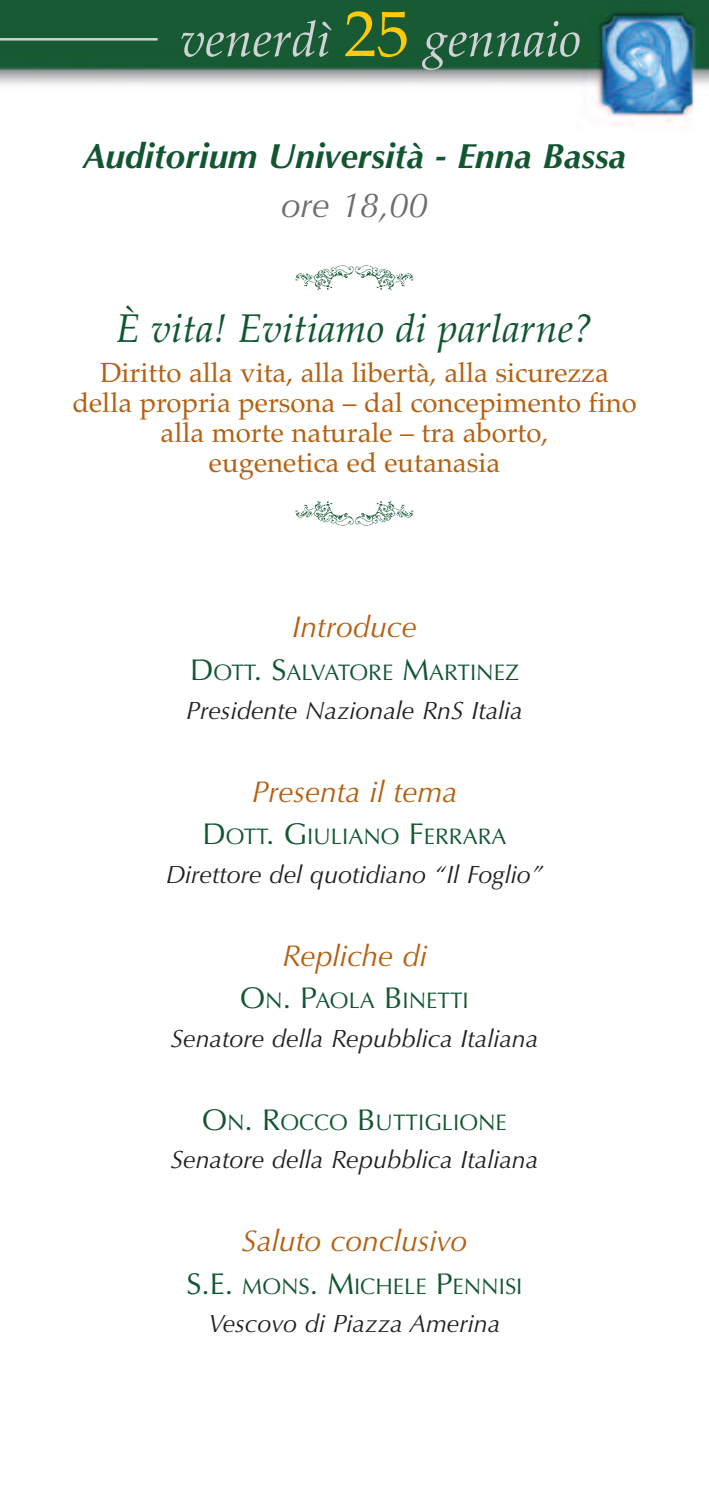
<style>
.page{position:relative;width:709px;height:1489px;background:#fff}
.page>*{position:absolute;margin:0;border:0;box-sizing:border-box;transform-origin:0 0}
.t1{font:italic 50px "Palatino";color:#d1d2d4}
.t2{font:italic 40px "Palatino";color:#125631}
.t3{font:italic 700 35px "Optima";color:#125631}
.t4{font:italic 35px "Optima";color:#6c6d70}
.t5{font:italic 30px "Optima";color:#b56011}
.t6{font:27.5px/30px "Palatino";color:#b56011;text-align:center}
.t7{font:italic 25px "Optima";color:#231f20}
.t8{font:22.5px "Optima";color:#125631}
.s1{font-style:normal;font-size:65px;color:#feca0a}
.s2{font-size:30px}
</style>
<div class="page">
<img style="left:0;top:0;width:709px;height:526px">
<img style="left:294px;top:500px;width:120px;height:25px">
<img style="left:294px;top:265px;width:120px;height:25px">
<hr style="left:0;top:38px;width:158px;height:3px;background:#d1d2d4">
<h1 class="t1" style="left:180px;top:10px;width:402px">venerdì <span class="s1">25</span> gennaio</h1>
<h3 class="t3" style="left:83px;top:135px;width:544px">Auditorium Università - Enna Bassa</h3>
<h3 class="t4" style="left:281px;top:185px;width:148px">ore 18,00</h3>
<h2 class="t2" style="left:116px;top:305px;width:479px">È vita! Evitiamo di parlarne?</h2>
<p class="t6" style="left:72px;top:357px;width:566px">Diritto alla vita, alla libertà, alla sicurezza della propria persona – dal concepimento fino alla morte naturale – tra aborto,<br>eugenetica ed eutanasia</p>
<p class="t5" style="left:292px;top:609px;width:126px">Introduce</p>
<p class="t8" style="left:190px;top:659px;width:330px"><span class="s2">D</span>OTT<span class="s2">. S</span>ALVATORE <span class="s2">M</span>ARTINEZ</p>
<p class="t7" style="left:186px;top:695px;width:338px">Presidente Nazionale RnS Italia</p>
<p class="t5" style="left:252px;top:774px;width:207px">Presenta il tema</p>
<p class="t8" style="left:202px;top:823px;width:305px"><span class="s2">D</span>OTT<span class="s2">. G</span>IULIANO <span class="s2">F</span>ERRARA</p>
<p class="t7" style="left:166px;top:859px;width:379px">Direttore del quotidiano “Il Foglio”</p>
<p class="t5" style="left:282px;top:938px;width:146px">Repliche di</p>
<p class="t8" style="left:240px;top:987px;width:230px"><span class="s2">O</span>N<span class="s2">. P</span>AOLA <span class="s2">B</span>INETTI</p>
<p class="t7" style="left:171px;top:1023px;width:369px">Senatore della Repubblica Italiana</p>
<p class="t8" style="left:202px;top:1109px;width:306px"><span class="s2">O</span>N<span class="s2">. R</span>OCCO <span class="s2">B</span>UTTIGLIONE</p>
<p class="t7" style="left:171px;top:1144px;width:369px">Senatore della Repubblica Italiana</p>
<p class="t5" style="left:242px;top:1223px;width:227px">Saluto conclusivo</p>
<p class="t8" style="left:186px;top:1273px;width:337px"><span class="s2">S.E.</span> MONS<span class="s2">. M</span>ICHELE <span class="s2">P</span>ENNISI</p>
<p class="t7" style="left:209px;top:1309px;width:293px">Vescovo di Piazza Amerina</p>
</div>
